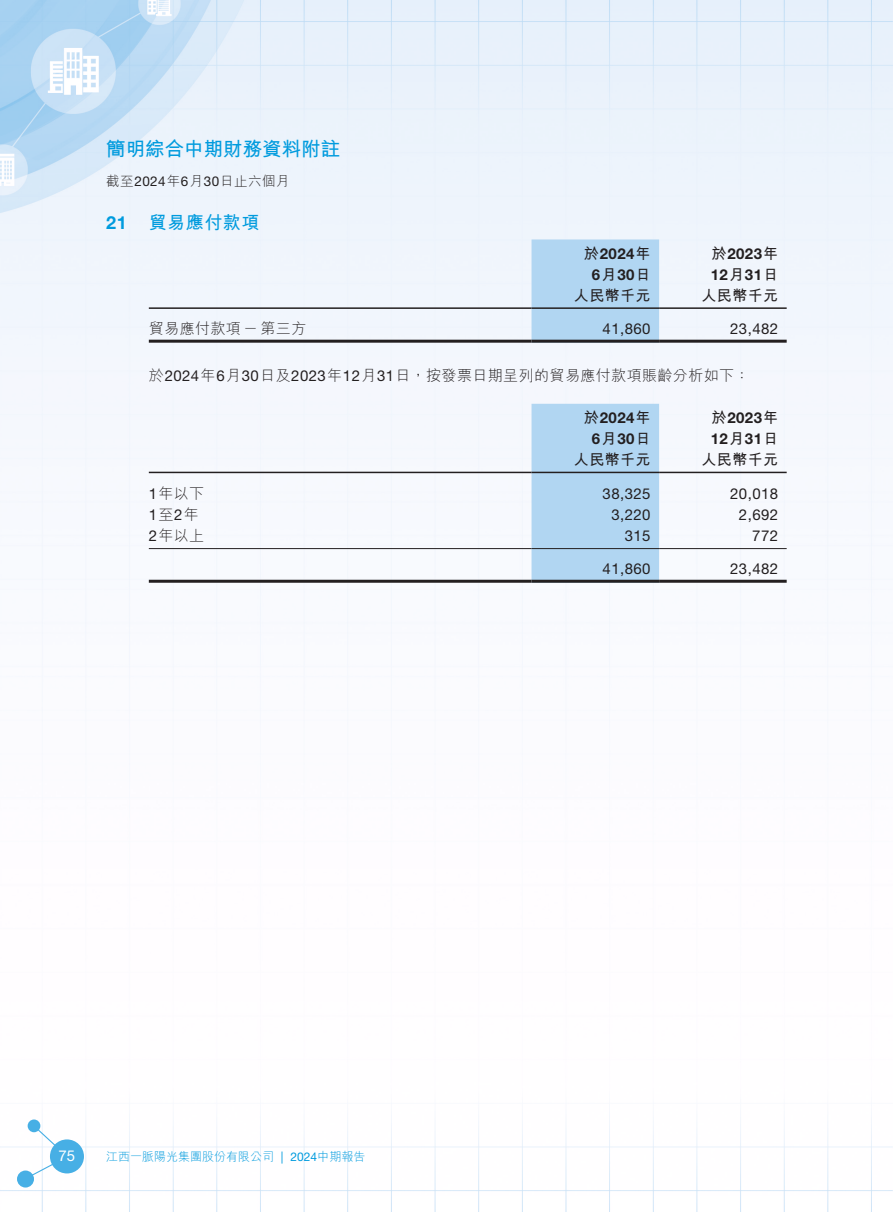
<style>
.page{position:relative;width:893px;height:1212px;background:#fff}
.page>*{position:absolute;margin:0;border:0;box-sizing:border-box;transform-origin:0 0}
.t1{font:700 19.5px "M Hei HK";color:#009bde}
.t2{font:700 18px "M Hei HK";letter-spacing:.03em;color:#009bde}
.t3{font:700 18px "Helvetica Neue LT Std";color:#009bde}
.t4{font:300 15px "M Hei HK";letter-spacing:.03em;color:#231f20}
.t5{font:15px "Helvetica Neue LT Std";letter-spacing:.03em;color:#231f20}
.t6{font:700 15px "Helvetica Neue LT Std";letter-spacing:.03em;color:#231f20}
.t7{font:700 15px "M Hei HK";letter-spacing:.03em;color:#231f20}
.t8{font:15px "Helvetica Neue LT Std";color:#fff}
.t9{font:300 13.5px "M Hei HK";letter-spacing:.03em;color:#231f20}
.t10{font:300 12px "M Hei HK";color:#009bde}
.t11{font:12px "Helvetica Neue LT Std";color:#009bde}
.s1{font-family:"Helvetica Neue LT Std";font-weight:400}
.s2{font-family:"M Hei HK"}
.s3{font-family:"M Hei HK";font-weight:300}
</style>
<div class="page">
<img style="left:0;top:0;width:893px;height:1212px">
<div style="left:28px;top:1119px;width:12px;height:13px;background:#47afe5;border-radius:50%"></div>
<svg style="left:24px;top:1125px;width:44px;height:55px"></svg>
<div style="left:50px;top:1139px;width:34px;height:34px;background:#47afe5;border-radius:50%"></div>
<div style="left:17px;top:1170px;width:17px;height:17px;background:#47afe5;border-radius:50%"></div>
<div style="left:531px;top:239px;width:128px;height:101px;background:#b1d6f2"></div>
<hr style="left:149px;top:307px;width:382px;height:2px;background:#231f20">
<hr style="left:531px;top:307px;width:128px;height:2px;background:#231f20">
<hr style="left:659px;top:307px;width:128px;height:2px;background:#231f20">
<hr style="left:149px;top:340px;width:382px;height:3px;background:#231f20">
<hr style="left:531px;top:340px;width:128px;height:3px;background:#231f20">
<hr style="left:659px;top:340px;width:128px;height:3px;background:#231f20">
<div style="left:531px;top:404px;width:128px;height:176px;background:#b1d6f2"></div>
<hr style="left:149px;top:472px;width:382px;height:1px;background:#231f20">
<hr style="left:531px;top:472px;width:128px;height:1px;background:#231f20">
<hr style="left:659px;top:472px;width:128px;height:1px;background:#231f20">
<hr style="left:149px;top:548px;width:382px;height:1px;background:#231f20">
<hr style="left:531px;top:548px;width:128px;height:1px;background:#231f20">
<hr style="left:659px;top:548px;width:128px;height:1px;background:#231f20">
<hr style="left:149px;top:580px;width:382px;height:3px;background:#231f20">
<hr style="left:531px;top:580px;width:128px;height:3px;background:#231f20">
<hr style="left:659px;top:580px;width:128px;height:3px;background:#231f20">
<h1 class="t1" style="left:106px;top:134px;width:235px">簡明綜合中期財務資料附註</h1>
<p class="t9" style="left:106px;top:174px;width:184px">截至<span class="s1">2024</span>年<span class="s1">6</span>月<span class="s1">30</span>日止六個月</p>
<p class="t2" style="left:149px;top:209px;width:112px">貿易應付款項</p>
<p class="t3" style="left:106px;top:211px;width:22px">21</p>
<p class="t6" style="left:584px;top:244px;width:68px"><span class="s2">於</span>2024<span class="s2">年</span></p>
<p class="t6" style="left:711px;top:244px;width:68px"><span class="s2">於</span>2023<span class="s2">年</span></p>
<p class="t6" style="left:592px;top:265px;width:60px">6<span class="s2">月</span>30<span class="s2">日</span></p>
<p class="t6" style="left:711px;top:265px;width:69px">12<span class="s2">月</span>31<span class="s2">日</span></p>
<p class="t7" style="left:574px;top:284px;width:78px">人民幣千元</p>
<p class="t7" style="left:701px;top:284px;width:78px">人民幣千元</p>
<p class="t4" style="left:149px;top:321px;width:159px">貿易應付款項－第三方</p>
<p class="t4" style="left:149px;top:368px;width:602px">於<span class="s1">2024</span>年<span class="s1">6</span>月<span class="s1">30</span>日及<span class="s1">2023</span>年<span class="s1">12</span>月<span class="s1">31</span>日，按發票日期呈列的貿易應付款項賬齡分析如下：</p>
<p class="t6" style="left:711px;top:408px;width:68px"><span class="s2">於</span>2023<span class="s2">年</span></p>
<p class="t5" style="left:603px;top:320px;width:49px">41,860</p>
<p class="t5" style="left:730px;top:320px;width:49px">23,482</p>
<p class="t6" style="left:584px;top:408px;width:68px"><span class="s2">於</span>2024<span class="s2">年</span></p>
<p class="t6" style="left:592px;top:429px;width:60px">6<span class="s2">月</span>30<span class="s2">日</span></p>
<p class="t6" style="left:711px;top:429px;width:69px">12<span class="s2">月</span>31<span class="s2">日</span></p>
<p class="t7" style="left:574px;top:448px;width:78px">人民幣千元</p>
<p class="t7" style="left:701px;top:448px;width:78px">人民幣千元</p>
<p class="t4" style="left:149px;top:485px;width:57px"><span class="s1">1</span>年以下</p>
<p class="t5" style="left:603px;top:484px;width:49px">38,325</p>
<p class="t5" style="left:730px;top:484px;width:49px">20,018</p>
<p class="t5" style="left:149px;top:505px;width:51px">1<span class="s3">至</span>2<span class="s3">年</span></p>
<p class="t5" style="left:611px;top:505px;width:41px">3,220</p>
<p class="t5" style="left:739px;top:505px;width:41px">2,692</p>
<p class="t4" style="left:149px;top:527px;width:57px"><span class="s1">2</span>年以上</p>
<p class="t5" style="left:625px;top:526px;width:27px">315</p>
<p class="t5" style="left:752px;top:526px;width:27px">772</p>
<p class="t5" style="left:603px;top:560px;width:49px">41,860</p>
<p class="t5" style="left:730px;top:560px;width:49px">23,482</p>
<p class="t8" style="left:59px;top:1147px;width:18px">75</p>
<p class="t10" style="left:106px;top:1150px;width:169px">江西一脈陽光集團股份有限公司</p>
<p class="t11" style="left:290px;top:1149px;width:77px">2024<span class="s3">中期報告</span></p>
<p class="t11" style="left:281px;top:1149px;width:4px">|</p>
</div>
